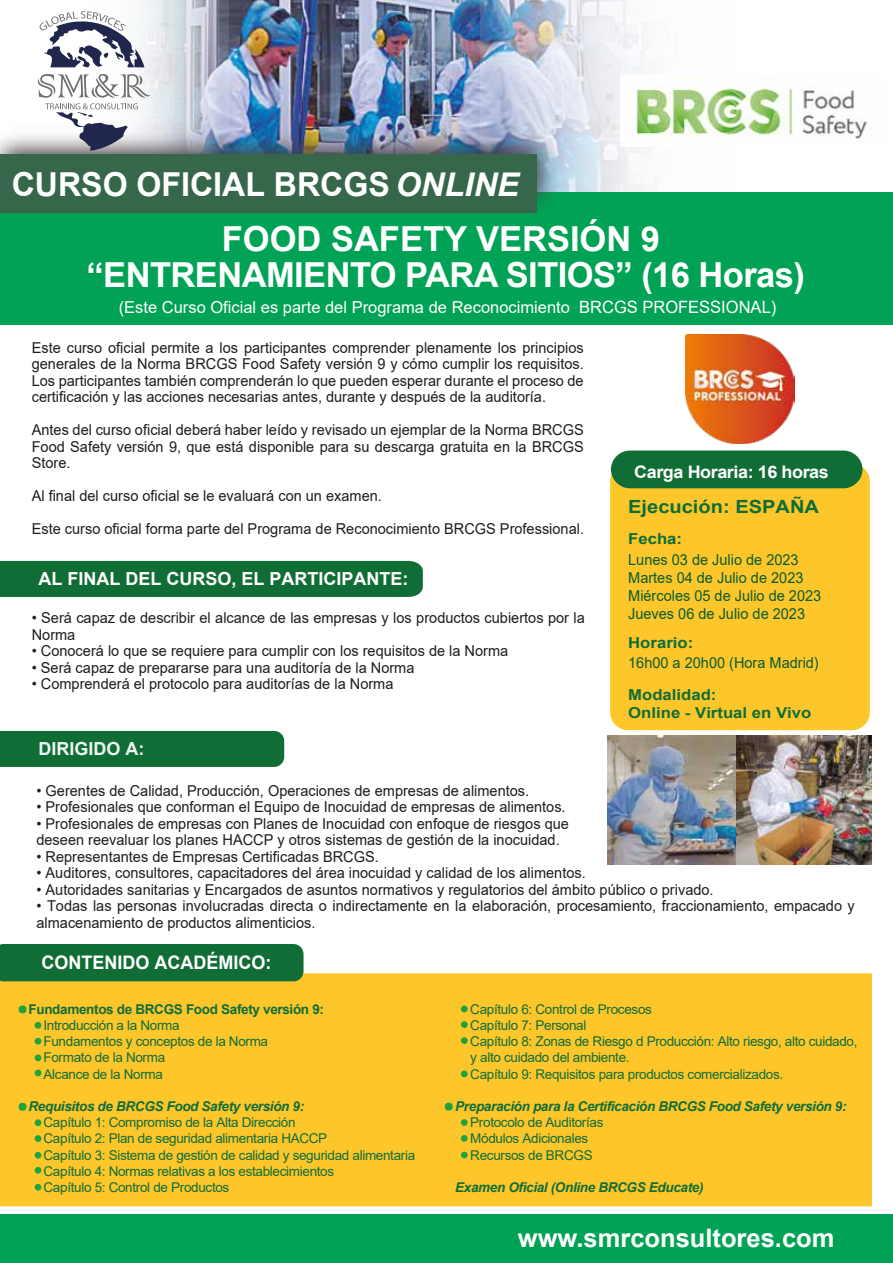
<style>
.page{position:relative;width:893px;height:1263px;background:#fff}
.page>*{position:absolute;margin:0;border:0;box-sizing:border-box;transform-origin:0 0}
.t1{font:700 34.5px/36px "Arial";letter-spacing:-.015em;color:#fff;text-align:center}
.t2{font:700 33px "Arial";color:#fff}
.t3{font:700 25.5px "Arial";color:#fff}
.t4{font:700 18.6px "Arial";color:#fff;scale:.96 1}
.t5{font:700 18.15px "Arial";color:#116d36;scale:1.11 1}
.t6{font:700 18px "Arial";color:#fff}
.t7{font:700 18px "Arial";color:#edf4f1}
.t8{font:700 17.25px "Arial";letter-spacing:-.025em;color:#fff;scale:1.04 1}
.t9{font:16.5px "Arial";color:#fff}
.t10{font:15.15px/18.1px "Arial";color:#0b5c2b;scale:.96 1}
.t11{font:700 15.15px/18.1px "Arial";color:#116d36;scale:1.11 1}
.t12{font:15px/16.5px "Arial";color:#1d1d1b}
.t13{font:13.5px/16.2px "Arial";letter-spacing:-.025em;color:#116d36}
.t14{font:italic 700 13.5px "Arial";letter-spacing:-.025em;color:#116d36}
.t15{font:700 13.5px "Arial";letter-spacing:-.025em;color:#116d36}
.s1{font-style:italic;font-size:32.7px}
.s2{font-size:16.95px}
</style>
<div class="page">
<img style="left:228px;top:1px;width:252px;height:95px">
<svg style="left:37px;top:1px;width:191px;height:95px"></svg>
<svg style="left:480px;top:1px;width:413px;height:192px"></svg>
<div style="left:0;top:193px;width:893px;height:132px;background:#00a355"></div>
<img style="left:0;top:96px;width:594px;height:117px">
<div style="left:0;top:154px;width:536px;height:59px;background:#37674b"></div>
<svg style="left:38px;top:74px;width:112px;height:77px"></svg>
<svg style="left:39px;top:11px;width:106px;height:56px"></svg>
<div style="left:610px;top:464px;width:260px;height:266px;background:#fdc62b;border-radius:18px"></div>
<div style="left:611px;top:450px;width:251px;height:38px;background:#116d36;border-radius:19px"></div>
<img style="left:621px;top:75px;width:264px;height:72px">
<div style="left:0;top:561px;width:423px;height:36px;background:#116d36"></div>
<div style="left:0;top:731px;width:284px;height:36px;background:#116d36"></div>
<div style="left:0;top:1214px;width:893px;height:49px;background:#00a355"></div>
<div style="left:0;top:973px;width:872px;height:233px;background:#fdc62b"></div>
<div style="left:0;top:944px;width:304px;height:37px;background:#116d36"></div>
<div style="left:19px;top:1005px;width:8px;height:8px;background:#21a23a;border-radius:3px"></div>
<div style="left:35px;top:1022px;width:6px;height:7px;background:#21a23a;border-radius:50%"></div>
<svg style="left:35px;top:1038px;width:6px;height:6px"></svg>
<div style="left:35px;top:1054px;width:6px;height:7px;background:#21a23a;border-radius:50%"></div>
<div style="left:35px;top:1069px;width:6px;height:7px;background:#21a23a;border-radius:50%"></div>
<div style="left:445px;top:1103px;width:8px;height:7px;background:#21a23a;border-radius:3px"></div>
<div style="left:461px;top:1119px;width:7px;height:7px;background:#21a23a;border-radius:50%"></div>
<div style="left:461px;top:1135px;width:7px;height:7px;background:#21a23a;border-radius:50%"></div>
<div style="left:461px;top:1152px;width:7px;height:6px;background:#21a23a;border-radius:50%"></div>
<div style="left:19px;top:1103px;width:8px;height:8px;background:#21a23a;border-radius:3px"></div>
<div style="left:35px;top:1119px;width:6px;height:7px;background:#21a23a;border-radius:50%"></div>
<div style="left:35px;top:1135px;width:6px;height:7px;background:#21a23a;border-radius:50%"></div>
<svg style="left:35px;top:1152px;width:6px;height:6px"></svg>
<div style="left:35px;top:1167px;width:6px;height:7px;background:#21a23a;border-radius:50%"></div>
<div style="left:35px;top:1184px;width:6px;height:7px;background:#21a23a;border-radius:50%"></div>
<div style="left:461px;top:1005px;width:7px;height:7px;background:#21a23a;border-radius:50%"></div>
<div style="left:461px;top:1021px;width:7px;height:7px;background:#21a23a;border-radius:50%"></div>
<div style="left:461px;top:1037px;width:7px;height:7px;background:#21a23a;border-radius:50%"></div>
<div style="left:461px;top:1070px;width:7px;height:7px;background:#21a23a;border-radius:50%"></div>
<img style="left:607px;top:735px;width:130px;height:129px">
<img style="left:685px;top:334px;width:110px;height:110px">
<img style="left:737px;top:735px;width:135px;height:129px">
<h2 class="t2" style="left:12px;top:162px;width:509px">CURSO OFICIAL BRCGS <span class="s1">ONLINE</span></h2>
<h1 class="t1" style="left:87px;top:221px;width:720px">FOOD SAFETY VERSIÓN 9 “ENTRENAMIENTO PARA SITIOS” (16 Horas)</h1>
<p class="t9" style="left:119px;top:295px;width:659px">(Este Curso Oficial es parte del Programa de Reconocimiento <span class="s2">BRCGS PROFESSIONAL)</span></p>
<p class="t12" style="left:32px;top:339px;width:554px;text-align:justify">Este curso oficial permite a los participantes comprender plenamente los principios generales de la Norma BRCGS Food Safety versión 9 y cómo cumplir los requisitos.<br>Los participantes también comprenderán lo que pueden esperar durante el proceso de certificación y las acciones necesarias antes, durante y después de la auditoría.</p>
<p class="t12" style="left:32px;top:422px;width:554px;text-align:justify">Antes del curso oficial deberá haber leído y revisado un ejemplar de la Norma BRCGS Food Safety versión 9, que está disponible para su descarga gratuita en la BRCGS Store.</p>
<p class="t12" style="left:32px;top:488px;width:352px">Al final del curso oficial se le evaluará con un examen.</p>
<p class="t12" style="left:32px;top:521px;width:554px">Este curso oficial forma parte del Programa de Reconocimiento BRCGS Professional.</p>
<p class="t6" style="left:38px;top:566px;width:372px">AL FINAL DEL CURSO, EL PARTICIPANTE:</p>
<p class="t12" style="left:32px;top:610px;width:555px">• Será capaz de describir el alcance de las empresas y los productos cubiertos por la<br>Norma</p>
<p class="t12" style="left:32px;top:643px;width:478px">• Conocerá lo que se requiere para cumplir con los requisitos de la Norma</p>
<p class="t12" style="left:32px;top:659px;width:384px">• Será capaz de prepararse para una auditoría de la Norma</p>
<p class="t12" style="left:32px;top:676px;width:363px">• Comprenderá el protocolo para auditorías de la Norma</p>
<p class="t8" style="left:634px;top:459px;width:189px">Carga Horaria: 16 horas</p>
<p class="t5" style="left:628px;top:494px;width:173px">Ejecución: ESPAÑA</p>
<p class="t11" style="left:628px;top:530px;width:50px">Fecha:</p>
<p class="t10" style="left:628px;top:550px;width:203px">Lunes 03 de Julio de 2023<br>Martes 04 de Julio de 2023<br>Miércoles 05 de Julio de 2023<br>Jueves 06 de Julio de 2023</p>
<p class="t11" style="left:628px;top:634px;width:60px">Horario:</p>
<p class="t10" style="left:628px;top:653px;width:200px">16h00 a 20h00 (Hora Madrid)</p>
<p class="t11" style="left:628px;top:686px;width:167px">Modalidad:<br>Online - Virtual en Vivo</p>
<p class="t7" style="left:38px;top:736px;width:108px">DIRIGIDO A:</p>
<p class="t12" style="left:36px;top:782px;width:494px">• Gerentes de Calidad, Producción, Operaciones de empresas de alimentos.</p>
<p class="t12" style="left:36px;top:799px;width:531px">• Profesionales que conforman el Equipo de Inocuidad de empresas de alimentos.</p>
<p class="t12" style="left:36px;top:815px;width:534px">• Profesionales de empresas con Planes de Inocuidad con enfoque de riesgos que deseen reevaluar los planes HACCP y otros sistemas de gestión de la inocuidad.</p>
<p class="t12" style="left:36px;top:848px;width:344px">• Representantes de Empresas Certificadas BRCGS.</p>
<p class="t12" style="left:36px;top:865px;width:551px">• Auditores, consultores, capacitadores del área inocuidad y calidad de los alimentos.</p>
<p class="t12" style="left:36px;top:881px;width:679px">• Autoridades sanitarias y Encargados de asuntos normativos y regulatorios del ámbito público o privado.</p>
<p class="t12" style="left:36px;top:898px;width:820px">• Todas las personas involucradas directa o indirectamente en la elaboración, procesamiento, fraccionamiento, empacado y almacenamiento de productos alimenticios.</p>
<p class="t4" style="left:41px;top:949px;width:241px">CONTENIDO ACADÉMICO:</p>
<p class="t15" style="left:29px;top:999px;width:297px">Fundamentos de BRCGS Food Safety versión 9:</p>
<p class="t13" style="left:44px;top:1017px;width:226px">Introducción a la Norma<br>Fundamentos y conceptos de la Norma<br>Formato de la Norma<br>Alcance de la Norma</p>
<p class="t14" style="left:29px;top:1097px;width:277px">Requisitos de BRCGS Food Safety versión 9:</p>
<p class="t13" style="left:44px;top:1114px;width:373px">Capítulo 1: Compromiso de la Alta Dirección<br>Capítulo 2: Plan de seguridad alimentaria HACCP<br>Capítulo 3: Sistema de gestión de calidad y seguridad alimentaria Capítulo 4: Normas relativas a los establecimientos<br>Capítulo 5: Control de Productos</p>
<p class="t13" style="left:470px;top:1001px;width:389px">Capítulo 6: Control de Procesos<br>Capítulo 7: Personal<br>Capítulo 8: Zonas de Riesgo d Producción: Alto riesgo, alto cuidado, y alto cuidado del ambiente.<br>Capítulo 9: Requisitos para productos comercializados.</p>
<p class="t14" style="left:455px;top:1097px;width:393px">Preparación para la Certificación BRCGS Food Safety versión 9:</p>
<p class="t13" style="left:470px;top:1114px;width:135px">Protocolo de Auditorías<br>Módulos Adicionales<br>Recursos de BRCGS</p>
<p class="t14" style="left:455px;top:1178px;width:250px">Examen Oficial (Online BRCGS Educate)</p>
<h3 class="t3" style="left:518px;top:1220px;width:318px">www.smrconsultores.com</h3>
</div>
